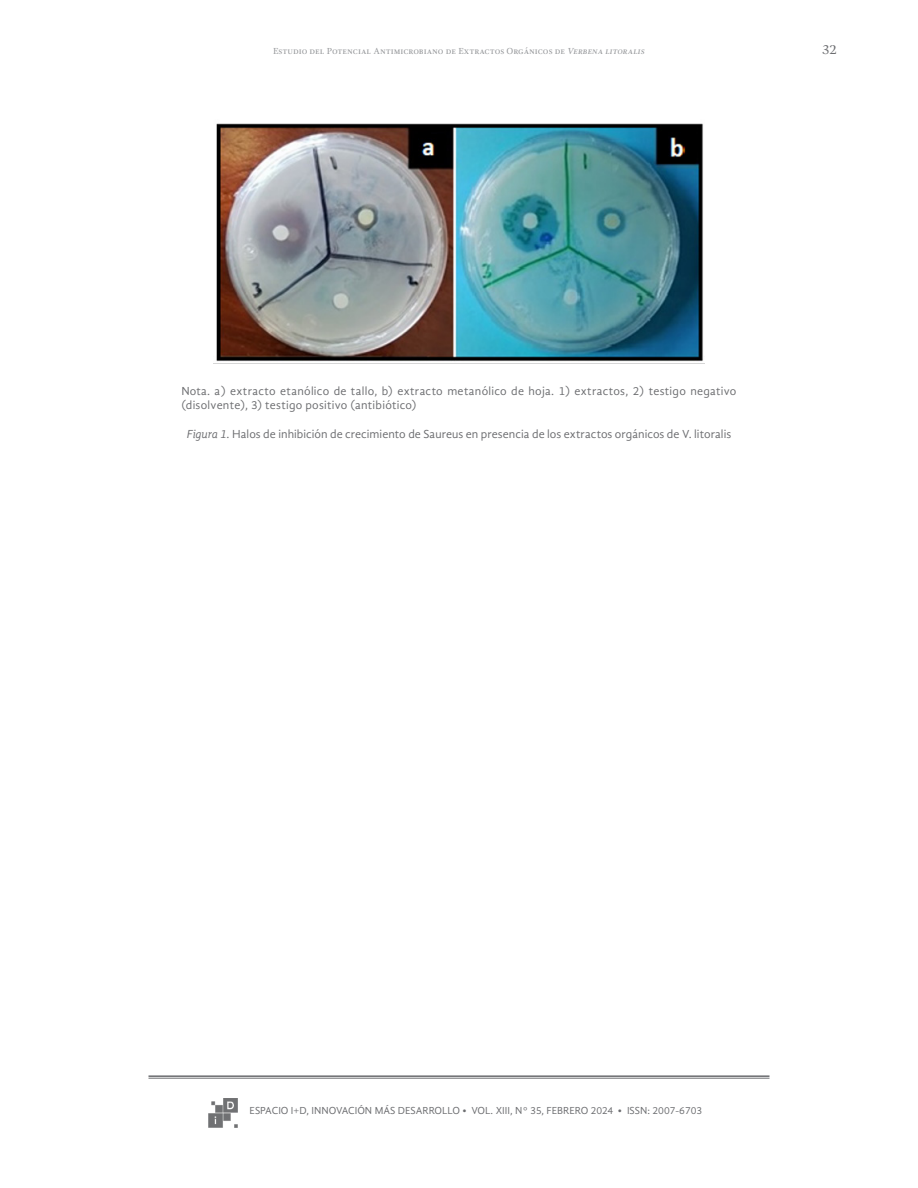
<style>
.page{position:relative;width:918px;height:1188px;background:#fff}
.page>*{position:absolute;margin:0;border:0;box-sizing:border-box;transform-origin:0 0}
.t1{font:13.5px "Gandhi Serif";color:#6c6d70}
.pie_de_foto{font:12px/14.4px "Gandhi Sans";letter-spacing:.015em;color:#6c6d70}
.t2{font:10.5px "Gandhi Sans";color:#6c6d70}
.t3{font:9px "Gandhi Serif";color:#939598}
.s1{font-style:italic}
</style>
<div class="page">
<hr style="left:148px;top:1075px;width:622px;height:2px;background:#6c6d70">
<hr style="left:148px;top:1078px;width:622px;height:1px;background:#6c6d70">
<img style="left:208px;top:1098px;width:30px;height:29px">
<img style="left:214px;top:123px;width:490px;height:241px">
<p class="t3" style="left:273px;top:46px;width:373px">Estudio del Potencial Antimicrobiano de Extractos Orgánicos de <span class="s1">Verbena litoralis</span></p>
<p class="t1" style="left:822px;top:42px;width:16px">32</p>
<p class="pie_de_foto" style="left:181px;top:383px;width:557px">Nota. a) extracto etanólico de tallo, b) extracto metanólico de hoja. 1) extractos, 2) testigo negativo (disolvente), 3) testigo positivo (antibiótico)</p>
<p class="pie_de_foto" style="left:187px;top:427px;width:546px"><span class="s1">Figura 1.</span> Halos de inhibición de crecimiento de Saureus en presencia de los extractos orgánicos de V. litoralis</p>
<p class="t2" style="left:250px;top:1105px;width:454px">ESPACIO I+D, INNOVACIÓN MÁS DESARROLLO • VOL. XIII, N° 35, FEBRERO 2024 • ISSN: 2007-6703</p>
</div>
